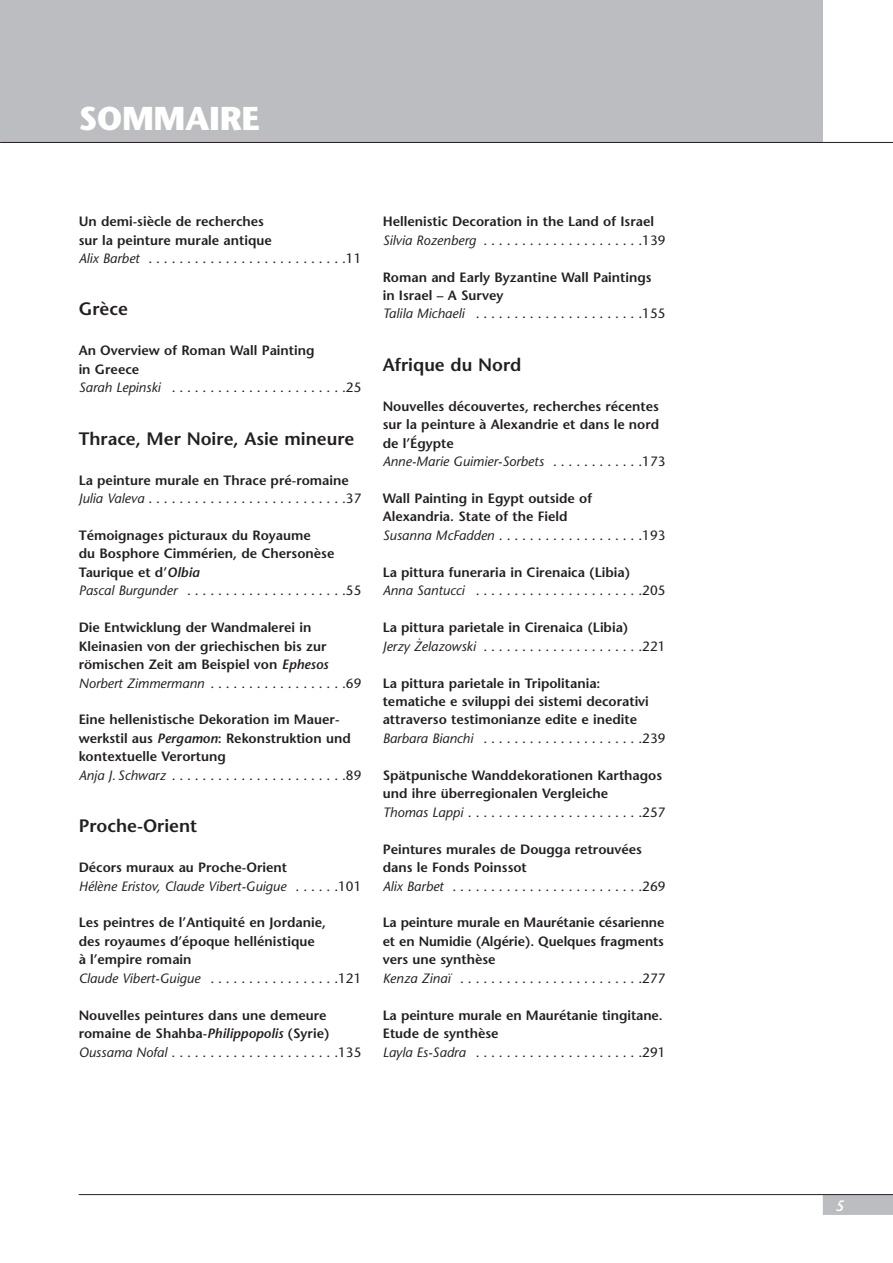
<style>
.page{position:relative;width:893px;height:1263px;background:#fff}
.page>*{position:absolute;margin:0;border:0;box-sizing:border-box;transform-origin:0 0}
.t1{font:700 33px "Stone Sans";letter-spacing:-.015em;color:#fff}
.t2{font:600 18px "Stone Sans";color:#231f20}
.t3{font:italic 600 15px "Stone Sans";color:#fff}
.t4{font:600 13.5px/18.5px "Stone Sans";color:#231f20}
.t5{font:italic 13.5px/18.5px "Stone Sans";color:#231f20}
.s1{font-weight:400;font-style:italic}
.s2{font-weight:400}
.s3{font-style:italic}
.s4{font-weight:600;font-style:normal}
.s5{font-style:normal}
</style>
<div class="page">
<div style="left:823px;top:1195px;width:70px;height:20px;background:#bcbdc0"></div>
<div style="left:0;top:0;width:823px;height:142px;background:#bcbdc0"></div>
<hr style="left:79px;top:1194px;width:814px;height:1px;background:#231f20">
<hr style="left:0;top:142px;width:893px;height:1px;background:#231f20">
<h1 class="t1" style="left:79px;top:106px;width:182px">SOMMAIRE</h1>
<p class="t4" style="left:79px;top:214px;width:284px">Un demi-siècle de recherches<br>sur la peinture murale antique<br><span class="s1">Alix Barbet</span> <span class="s2">. . . . . . . . . . . . . . . . . . . . . . . . . .11</span></p>
<h2 class="t2" style="left:79px;top:302px;width:51px">Grèce</h2>
<p class="t4" style="left:79px;top:343px;width:284px">An Overview of Roman Wall Painting<br>in Greece<br><span class="s1">Sarah Lepinski</span> <span class="s2">. . . . . . . . . . . . . . . . . . . . . . .25</span></p>
<h2 class="t2" style="left:79px;top:431px;width:277px">Thrace, Mer Noire, Asie mineure</h2>
<p class="t4" style="left:79px;top:472px;width:284px">La peinture murale en Thrace pré-romaine<br><span class="s1">Julia Valeva</span> <span class="s2">. . . . . . . . . . . . . . . . . . . . . . . . . .37</span></p>
<p class="t4" style="left:79px;top:527px;width:284px">Témoignages picturaux du Royaume<br>du Bosphore Cimmérien, de Chersonèse Taurique et d’<span class="s3">Olbia<br></span><span class="s1">Pascal Burgunder</span> <span class="s2">. . . . . . . . . . . . . . . . . . . . .55</span></p>
<p class="t4" style="left:79px;top:620px;width:284px">Die Entwicklung der Wandmalerei in Kleinasien von der griechischen bis zur römischen Zeit am Beispiel von <span class="s3">Ephesos </span><span class="s1">Norbert Zimmermann</span> <span class="s2">. . . . . . . . . . . . . . . . . .69</span></p>
<p class="t4" style="left:79px;top:712px;width:284px">Eine hellenistische Dekoration im Mauer - werkstil aus <span class="s3">Pergamon</span>: Rekonstruktion und kontextuelle Verortung<br><span class="s1">Anja J. Schwarz</span> <span class="s2">. . . . . . . . . . . . . . . . . . . . . . .89</span></p>
<h2 class="t2" style="left:79px;top:819px;width:120px">Proche-Orient</h2>
<p class="t5" style="left:79px;top:859px;width:284px"><span class="s4">Décors muraux au Proche-Orient<br></span>Hélène Eristov, Claude Vibert-Guigue <span class="s5">. . . . . .101</span></p>
<p class="t4" style="left:79px;top:915px;width:284px">Les peintres de l’Antiquité en Jordanie,<br>des royaumes d’époque hellénistique<br>à l’empire romain<br><span class="s1">Claude Vibert-Guigue</span> <span class="s2">. . . . . . . . . . . . . . . . .121</span></p>
<p class="t4" style="left:79px;top:1007px;width:284px">Nouvelles peintures dans une demeure romaine de Shahba-<span class="s3">Philippopolis</span> (Syrie)<br><span class="s1">Oussama Nofal</span> <span class="s2">. . . . . . . . . . . . . . . . . . . . . .135</span></p>
<p class="t4" style="left:383px;top:214px;width:284px">Hellenistic Decoration in the Land of Israel<br><span class="s1">Silvia Rozenberg</span> <span class="s2">. . . . . . . . . . . . . . . . . . . . .139</span></p>
<p class="t4" style="left:383px;top:269px;width:284px">Roman and Early Byzantine Wall Paintings in Israel – A Survey<br><span class="s1">Talila Michaeli</span> <span class="s2">. . . . . . . . . . . . . . . . . . . . . .155</span></p>
<h2 class="t2" style="left:383px;top:357px;width:140px">Afrique du Nord</h2>
<p class="t4" style="left:383px;top:398px;width:284px">Nouvelles découvertes, recherches récentes sur la peinture à Alexandrie et dans le nord de l’Égypte<br><span class="s1">Anne-Marie Guimier-Sorbets</span> <span class="s2">. . . . . . . . . . . .173</span></p>
<p class="t4" style="left:383px;top:490px;width:284px">Wall Painting in Egypt outside of<br>Alexandria. State of the Field<br><span class="s1">Susanna McFadden</span> <span class="s2">. . . . . . . . . . . . . . . . . . .193</span></p>
<p class="t4" style="left:383px;top:564px;width:284px">La pittura funeraria in Cirenaica (Libia)<br><span class="s1">Anna Santucci</span> <span class="s2">. . . . . . . . . . . . . . . . . . . . . .205</span></p>
<p class="t4" style="left:383px;top:620px;width:284px">La pittura parietale in Cirenaica (Libia)<br><span class="s1">Jerzy Z</span><sup>˙</sup> <span class="s1">elazowski</span> <span class="s2">. . . . . . . . . . . . . . . . . . . . .221</span></p>
<p class="t4" style="left:383px;top:675px;width:284px">La pittura parietale in Tripolitania: tematiche e sviluppi dei sistemi decorativi attraverso testimonianze edite e inedite <span class="s1">Barbara Bianchi</span> <span class="s2">. . . . . . . . . . . . . . . . . . . . .239</span></p>
<p class="t4" style="left:383px;top:767px;width:284px">Spätpunische Wanddekorationen Karthagos und ihre überregionalen Vergleiche<br><span class="s1">Thomas Lappi</span> <span class="s2">. . . . . . . . . . . . . . . . . . . . . . .257</span></p>
<p class="t4" style="left:383px;top:841px;width:284px">Peintures murales de Dougga retrouvées dans le Fonds Poinssot<br><span class="s1">Alix Barbet</span> <span class="s2">. . . . . . . . . . . . . . . . . . . . . . . . .269</span></p>
<p class="t4" style="left:383px;top:915px;width:284px">La peinture murale en Maurétanie césarienne et en Numidie (Algérie). Quelques fragments vers une synthèse<br><span class="s1">Kenza Zinaï</span> <span class="s2">. . . . . . . . . . . . . . . . . . . . . . . .277</span></p>
<p class="t4" style="left:383px;top:1007px;width:284px">La peinture murale en Maurétanie tingitane.<br>Etude de synthèse<br><span class="s1">Layla Es-Sadra</span> <span class="s2">. . . . . . . . . . . . . . . . . . . . . .291</span></p>
<p class="t3" style="left:836px;top:1200px;width:10px">5</p>
</div>
